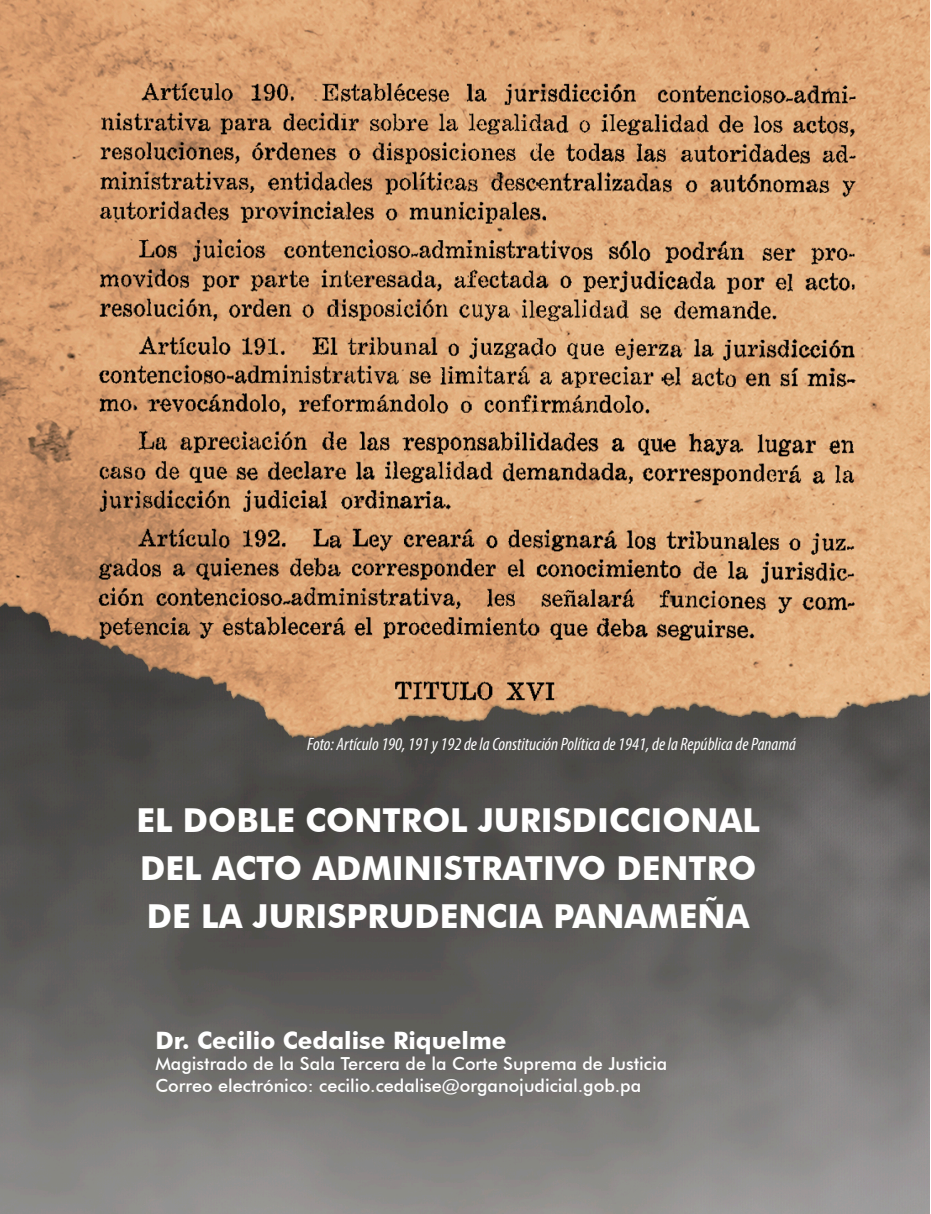
<style>
.page{position:relative;width:931px;height:1214px;background:#fff}
.page>*{position:absolute;margin:0;border:0;box-sizing:border-box;transform-origin:0 0}
.t1{font:700 33px/48px "Futura BT";color:#fff;text-align:justify}
.t2{font:700 24px "Futura BT";color:#fff}
.t3{font:500 18px/21.6px "Futura BT";color:#fff}
.t4{font:italic condensed 18px "Myriad Pro";color:#fff}
</style>
<div class="page">
<img style="left:0;top:0;width:930px;height:1214px">
<p class="t4" style="left:307px;top:733px;width:490px">Foto: Artículo 190, 191 y 192 de la Constitución Política de 1941, de la República de Panamá</p>
<h1 class="t1" style="left:136px;top:795px;width:625px">EL DOBLE CONTROL JURISDICCIONAL DEL ACTO ADMINISTRATIVO DENTRO DE LA JURISPRUDENCIA PANAMEÑA</h1>
<h2 class="t2" style="left:155px;top:1025px;width:353px">Dr. Cecilio Cedalise Riquelme</h2>
<p class="t3" style="left:155px;top:1053px;width:513px">Magistrado de la Sala Tercera de la Corte Suprema de Justicia<br>Correo electrónico: cecilio.cedalise@organojudicial.gob.pa</p>
</div>
